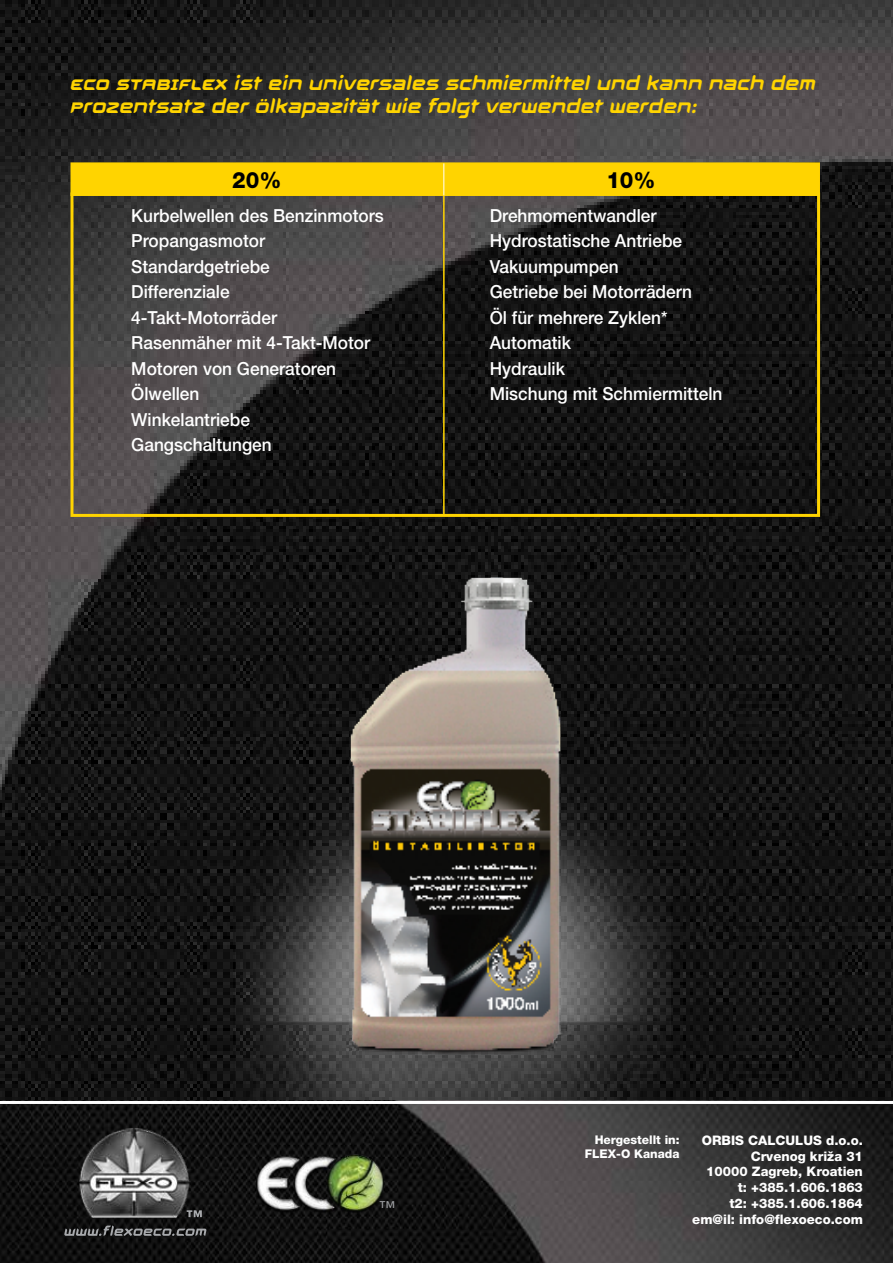
<style>
.page{position:relative;width:893px;height:1263px;background:#fff}
.page>*{position:absolute;margin:0;border:0;box-sizing:border-box;transform-origin:0 0}
.t1{font:italic 22.5px/22.5px "Aura";color:#ffd400;scale:.96 1}
.t2{font:800 22.5px "Helvetica Neue LT Pro";color:#000;scale:.96 1}
.t3{font:500 18px/25.5px "Helvetica Neue LT Pro";color:#fff;scale:.96 1}
.t4{font:16.65px "Helvetica Neue LT Pro";color:#9fa1a4}
.t5{font:800 13.2px/15.8px "Helvetica Neue LT Pro";color:#fff;text-align:right}
.t6{font:800 12px/14.4px "Helvetica Neue LT Pro";color:#fff;text-align:right}
</style>
<div class="page">
<img style="left:0;top:0;width:893px;height:1100px">
<img style="left:235px;top:533px;width:435px;height:567px">
<img style="left:0;top:1100px;width:893px;height:163px">
<img style="left:69px;top:1121px;width:133px;height:96px">
<svg style="left:187px;top:1210px;width:15px;height:7px"></svg>
<svg style="left:64px;top:1225px;width:142px;height:11px;background:#454647"></svg>
<img style="left:256px;top:1145px;width:127px;height:75px">
<hr style="left:0;top:1101px;width:893px;height:3px;background:#fff">
<div style="left:70px;top:192px;width:750px;height:325px;border:3px solid #ffd400"></div>
<div style="left:70px;top:162px;width:750px;height:34px;background:#ffd400;border:3px solid #ffd400"></div>
<hr style="left:443px;top:195px;width:2px;height:320px;background:#ffd400">
<hr style="left:443px;top:163px;width:1px;height:32px;background:#fff">
<p class="t1" style="left:70px;top:74px;width:778px">ECO STABIFLEX ist ein universales Schmiermittel und kann nach dem<br>Prozentsatz der Ölkapazität wie folgt verwendet werden:</p>
<p class="t2" style="left:232px;top:167px;width:53px">20%</p>
<p class="t2" style="left:606px;top:167px;width:53px">10%</p>
<p class="t3" style="left:131px;top:202px;width:265px">Kurbelwellen des Benzinmotors<br>Propangasmotor<br>Standardgetriebe<br>Differenziale<br>4-Takt-Motorräder<br>Rasenmäher mit 4-Takt-Motor<br>Motoren von Generatoren<br>Ölwellen<br>Winkelantriebe<br>Gangschaltungen</p>
<p class="t3" style="left:490px;top:202px;width:244px">Drehmomentwandler<br>Hydrostatische Antriebe<br>Vakuumpumpen<br>Getriebe bei Motorrädern<br>Öl für mehrere Zyklen*<br>Automatik<br>Hydraulik<br>Mischung mit Schmiermitteln</p>
<p class="t4" style="left:379px;top:1197px;width:18px">™</p>
<p class="t6" style="left:585px;top:1132px;width:96px">Hergestellt in:<br>FLEX-O Kanada</p>
<p class="t5" style="left:692px;top:1132px;width:172px">ORBIS CALCULUS d.o.o.<br>Crvenog križa 31<br>10000 Zagreb, Kroatien<br>t: +385.1.606.1863<br>t2: +385.1.606.1864 em@il: info@flexoeco.com</p>
</div>
